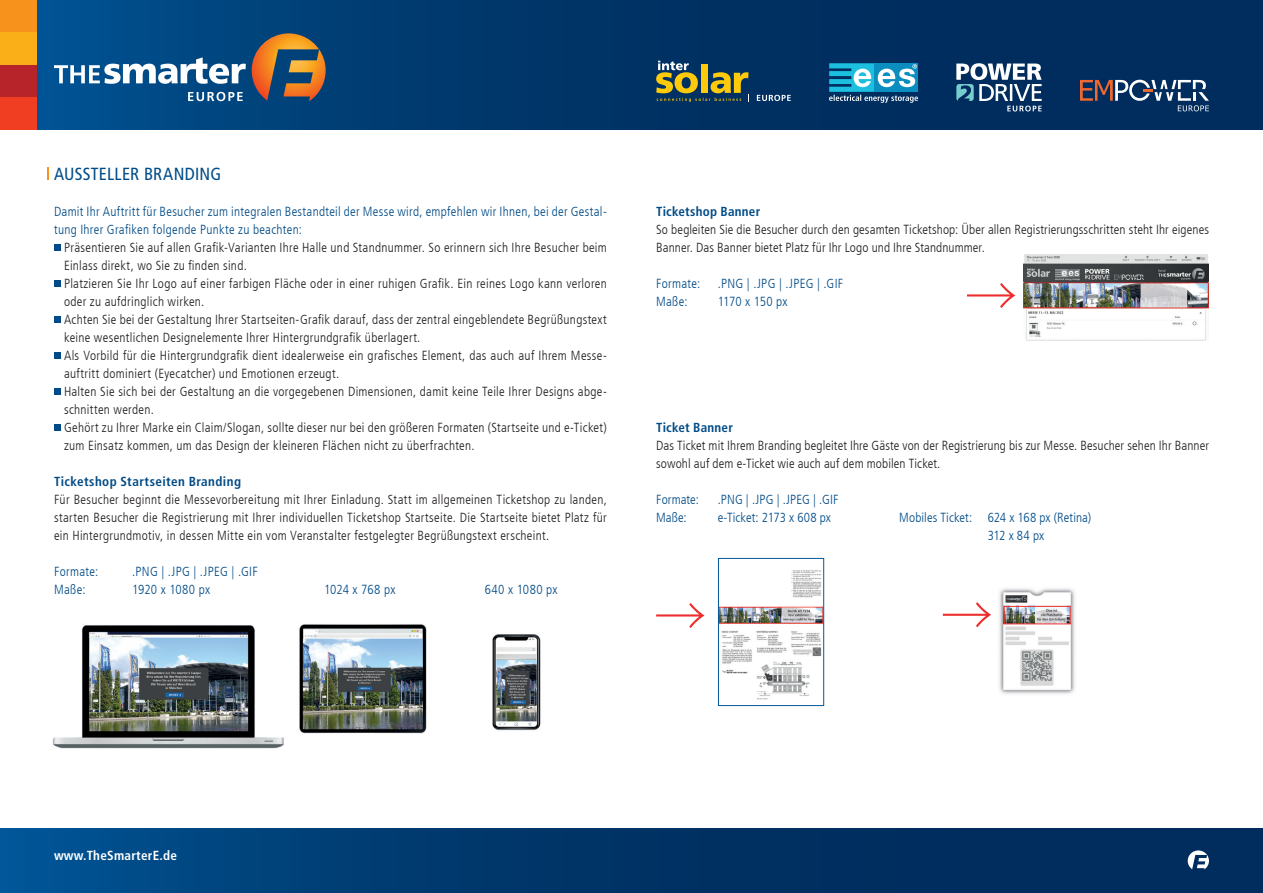
<style>
.page{position:relative;width:1263px;height:893px;background:#fff}
.page>*{position:absolute;margin:0;border:0;box-sizing:border-box;transform-origin:0 0}
.t1{font:condensed 17.55px "Frutiger LT Com";letter-spacing:.015em;color:#004b87}
.t2{font:300 condensed 13.2px/18px "Frutiger LT Com";letter-spacing:.02em;color:#231f20}
.t3{font:300 condensed 13.2px/18px "Frutiger LT Com";letter-spacing:.02em;color:#004b87}
.t4{font:700 condensed 13.2px "Frutiger LT Com";letter-spacing:.025em;color:#004b87}
.t5{font:700 condensed 13.2px "Frutiger LT Com";letter-spacing:.02em;color:#fff}
.t6{font:300 condensed 13.2px "Frutiger LT Com";color:#004b87}
.t7{font:300 condensed 13.2px "Frutiger LT Com";letter-spacing:-.015em;color:#004b87}
</style>
<div class="page">
<svg style="left:36px;top:0;width:1227px;height:130px"></svg>
<svg style="left:757px;top:95px;width:34px;height:6px"></svg>
<svg style="left:656px;top:61px;width:93px;height:41px"></svg>
<svg style="left:956px;top:63px;width:86px;height:48px"></svg>
<svg style="left:829px;top:63px;width:89px;height:40px"></svg>
<svg style="left:1080px;top:80px;width:129px;height:31px"></svg>
<svg style="left:188px;top:92px;width:55px;height:9px"></svg>
<img style="left:252px;top:33px;width:74px;height:68px">
<svg style="left:54px;top:57px;width:192px;height:27px"></svg>
<svg style="left:0;top:828px;width:1263px;height:65px"></svg>
<svg style="left:1188px;top:850px;width:21px;height:19px"></svg>
<div style="left:0;top:0;width:36px;height:32px;background:#f7931d"></div>
<div style="left:0;top:65px;width:36px;height:32px;background:#b72429"></div>
<div style="left:0;top:97px;width:36px;height:33px;background:#ef3e22"></div>
<div style="left:0;top:32px;width:36px;height:33px;background:#faaf18"></div>
<svg style="left:54px;top:244px;width:6px;height:6px"></svg>
<svg style="left:54px;top:280px;width:6px;height:6px"></svg>
<svg style="left:54px;top:316px;width:6px;height:6px"></svg>
<svg style="left:54px;top:352px;width:6px;height:6px"></svg>
<svg style="left:54px;top:388px;width:6px;height:6px"></svg>
<svg style="left:54px;top:424px;width:6px;height:6px"></svg>
<svg style="left:47px;top:168px;width:2px;height:12px"></svg>
<svg style="left:943px;top:602px;width:48px;height:25px"></svg>
<svg style="left:656px;top:603px;width:48px;height:25px"></svg>
<svg style="left:967px;top:283px;width:48px;height:25px"></svg>
<img style="left:1023px;top:254px;width:186px;height:87px">
<img style="left:720px;top:570px;width:102px;height:130px">
<div style="left:718px;top:558px;width:106px;height:148px;border:1px solid #01589c"></div>
<img style="left:999px;top:588px;width:76px;height:106px">
<img style="left:52px;top:625px;width:232px;height:124px">
<img style="left:299px;top:624px;width:127px;height:109px">
<img style="left:492px;top:634px;width:49px;height:97px">
<div style="left:1004px;top:606px;width:66px;height:18px;border:1px solid #ee2d2d"></div>
<h1 class="t1" style="left:54px;top:164px;width:169px">AUSSTELLER BRANDING</h1>
<p class="t3" style="left:54px;top:203px;width:554px">Damit Ihr Auftritt für Besucher zum integralen Bestandteil der Messe wird, empfehlen wir Ihnen, bei der Gestal&shy;tung Ihrer Grafiken folgende Punkte zu beachten:</p>
<p class="t2" style="left:64px;top:239px;width:544px">Präsentieren Sie auf allen Grafik-Varianten Ihre Halle und Standnummer. So erinnern sich Ihre Besucher beim Einlass direkt, wo Sie zu finden sind.<br>Platzieren Sie Ihr Logo auf einer farbigen Fläche oder in einer ruhigen Grafik. Ein reines Logo kann verloren oder zu aufdringlich wirken.<br>Achten Sie bei der Gestaltung Ihrer Startseiten-Grafik darauf, dass der zentral eingeblendete Begrüßungstext keine wesentlichen Designelemente Ihrer Hintergrundgrafik überlagert.<br>Als Vorbild für die Hintergrundgrafik dient idealerweise ein grafisches Element, das auch auf Ihrem Messe&shy;auftritt dominiert (Eyecatcher) und Emotionen erzeugt.<br>Halten Sie sich bei der Gestaltung an die vorgegebenen Dimensionen, damit keine Teile Ihrer Designs abge&shy;schnitten werden.<br>Gehört zu Ihrer Marke ein Claim/Slogan, sollte dieser nur bei den größeren Formaten (Startseite und e-Ticket) zum Einsatz kommen, um das Design der kleineren Flächen nicht zu überfrachten.</p>
<p class="t4" style="left:54px;top:474px;width:188px">Ticketshop Startseiten Branding</p>
<p class="t2" style="left:54px;top:491px;width:554px;text-align:justify">Für Besucher beginnt die Messevorbereitung mit Ihrer Einladung. Statt im allgemeinen Ticketshop zu landen, starten Besucher die Registrierung mit Ihrer individuellen Ticketshop Startseite. Die Startseite bietet Platz für ein Hintergrundmotiv, in dessen Mitte ein vom Veranstalter festgelegter Begrüßungstext erscheint.</p>
<p class="t3" style="left:54px;top:563px;width:46px">Formate:</p>
<p class="t3" style="left:132px;top:563px;width:127px">.PNG | .JPG | .JPEG | .GIF</p>
<p class="t3" style="left:54px;top:581px;width:33px">Maße:</p>
<p class="t3" style="left:132px;top:581px;width:80px">1920 x 1080 px</p>
<p class="t6" style="left:324px;top:582px;width:73px">1024 x 768 px</p>
<p class="t3" style="left:485px;top:581px;width:74px">640 x 1080 px</p>
<p class="t4" style="left:656px;top:204px;width:106px">Ticketshop Banner</p>
<p class="t2" style="left:656px;top:221px;width:554px">So begleiten Sie die Besucher durch den gesamten Ticketshop: Über allen Registrierungsschritten steht Ihr eigenes<br>Banner. Das Banner bietet Platz für Ihr Logo und Ihre Standnummer.</p>
<p class="t3" style="left:656px;top:275px;width:46px">Formate:</p>
<p class="t3" style="left:718px;top:275px;width:127px">.PNG | .JPG | .JPEG | .GIF</p>
<p class="t3" style="left:656px;top:293px;width:33px">Maße:</p>
<p class="t7" style="left:718px;top:294px;width:71px">1170 x 150 px</p>
<p class="t4" style="left:656px;top:420px;width:78px">Ticket Banner</p>
<p class="t2" style="left:656px;top:437px;width:554px">Das Ticket mit Ihrem Branding begleitet Ihre Gäste von der Registrierung bis zur Messe. Besucher sehen Ihr Banner sowohl auf dem e-Ticket wie auch auf dem mobilen Ticket.</p>
<p class="t3" style="left:656px;top:491px;width:44px">Formate:</p>
<p class="t3" style="left:718px;top:491px;width:122px">.PNG | .JPG | .JPEG | .GIF</p>
<p class="t3" style="left:656px;top:509px;width:32px">Maße:</p>
<p class="t3" style="left:718px;top:509px;width:115px">e-Ticket: 2173 x 608 px</p>
<p class="t3" style="left:988px;top:509px;width:105px;text-indent:-89px">Mobiles Ticket: 624 x 168 px (Retina)<br>312 x 84 px</p>
<p class="t5" style="left:54px;top:848px;width:125px">www.TheSmarterE.de</p>
</div>
